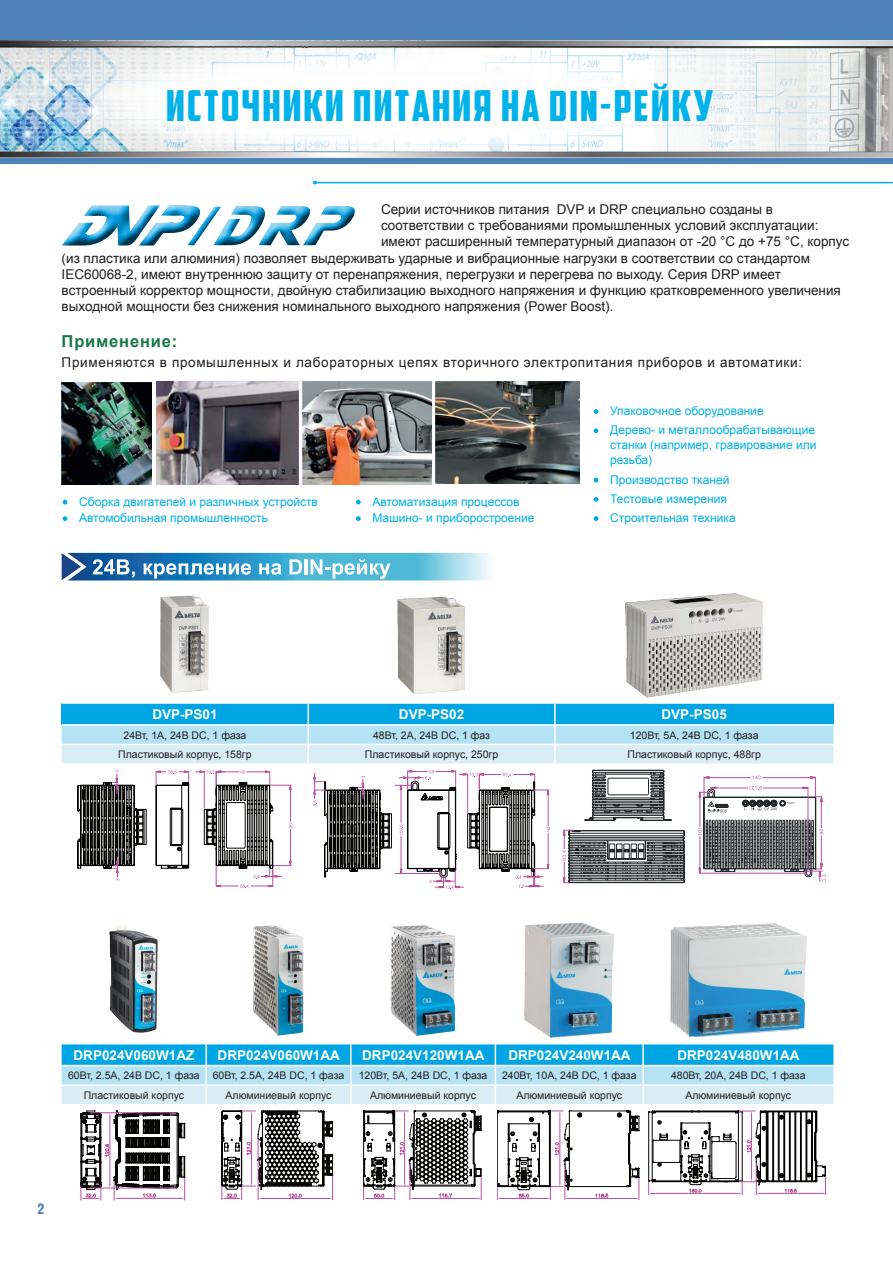
<style>
.page{position:relative;width:893px;height:1263px;background:#fff}
.page>*{position:absolute;margin:0;border:0;box-sizing:border-box;transform-origin:0 0}
.t1{font:42px "American Captain";letter-spacing:.05em;color:#00b2ea}
.t2{font:700 16.5px "Arial";letter-spacing:.05em;color:#197849}
.t3{font:15px "Hermes C";color:#4f82b7}
.t4{font:13.5px "Arial";color:#231f20}
.t5{font:700 13.5px "Arial";color:#fff}
.t6{font:13.5px "Arial";letter-spacing:.05em;color:#231f20}
.t7{font:12px/19.2px "Arial";color:#00b0e5}
.t8{font:10.5px "Arial";color:#231f20}
</style>
<div class="page">
<div style="left:0;top:0;width:893px;height:164px;background:#4f82b7"></div>
<img style="left:0;top:40px;width:893px;height:118px">
<hr style="left:315px;top:182px;width:578px;height:1px;background:#00aeef">
<img style="left:62px;top:553px;width:429px;height:27px">
<svg style="left:93px;top:559px;width:42px;height:19px"></svg>
<svg style="left:144px;top:563px;width:107px;height:15px"></svg>
<svg style="left:259px;top:563px;width:22px;height:12px"></svg>
<svg style="left:289px;top:559px;width:13px;height:15px"></svg>
<hr style="left:305px;top:559px;width:3px;height:15px;background:#fff">
<svg style="left:311px;top:559px;width:79px;height:20px"></svg>
<svg style="left:62px;top:704px;width:771px;height:59px;background:#86d2ef"></svg>
<img style="left:160px;top:595px;width:49px;height:98px">
<img style="left:397px;top:596px;width:68px;height:99px">
<img style="left:625px;top:593px;width:138px;height:104px">
<svg style="left:78px;top:770px;width:214px;height:118px"></svg>
<svg style="left:313px;top:770px;width:237px;height:119px"></svg>
<svg style="left:562px;top:770px;width:264px;height:113px"></svg>
<svg style="left:62px;top:1044px;width:771px;height:60px;background:#86d2ef"></svg>
<hr style="left:495px;top:1084px;width:148px;height:2px;background:#fff">
<hr style="left:643px;top:1084px;width:190px;height:2px;background:#fff">
<img style="left:109px;top:926px;width:49px;height:107px">
<img style="left:252px;top:925px;width:52px;height:111px">
<img style="left:389px;top:925px;width:66px;height:111px">
<img style="left:525px;top:923px;width:89px;height:115px">
<img style="left:670px;top:923px;width:136px;height:115px">
<svg style="left:81px;top:1111px;width:105px;height:89px"></svg>
<svg style="left:222px;top:1111px;width:112px;height:89px"></svg>
<svg style="left:363px;top:1111px;width:119px;height:89px"></svg>
<svg style="left:497px;top:1111px;width:143px;height:89px"></svg>
<svg style="left:648px;top:1111px;width:178px;height:83px"></svg>
<img style="left:436px;top:382px;width:143px;height:102px">
<img style="left:302px;top:382px;width:130px;height:102px">
<img style="left:157px;top:382px;width:142px;height:102px">
<img style="left:62px;top:382px;width:90px;height:102px">
<svg style="left:594px;top:409px;width:4px;height:5px"></svg>
<svg style="left:594px;top:428px;width:4px;height:5px"></svg>
<svg style="left:594px;top:478px;width:4px;height:4px"></svg>
<svg style="left:594px;top:497px;width:4px;height:5px"></svg>
<svg style="left:594px;top:516px;width:4px;height:5px"></svg>
<svg style="left:63px;top:500px;width:4px;height:4px"></svg>
<svg style="left:63px;top:516px;width:4px;height:5px"></svg>
<svg style="left:356px;top:500px;width:5px;height:4px"></svg>
<svg style="left:356px;top:516px;width:5px;height:5px"></svg>
<div style="left:60px;top:205px;width:296px;height:41px;background:#231f20;opacity:.75"></div>
<div style="left:74px;top:51px;width:637px;height:102px;background:#fff;border-radius:50%"></div>
<h1 class="t1" style="left:166px;top:80px;width:549px">ИСТОЧНИКИ ПИТАНИЯ НА DIN-РЕЙКУ</h1>
<p class="t4" style="left:381px;top:200px;width:393px">Серии источников питания DVP и DRP специально созданы в</p>
<p class="t4" style="left:381px;top:217px;width:439px">соответствии с требованиями промышленных условий эксплуатации:</p>
<p class="t4" style="left:381px;top:233px;width:470px">имеют расширенный температурный диапазон от -20 °С до +75 °С, корпус</p>
<p class="t4" style="left:62px;top:249px;width:750px">(из пластика или алюминия) позволяет выдерживать ударные и вибрационные нагрузки в соответствии со стандартом</p>
<p class="t4" style="left:62px;top:265px;width:721px">IEC60068-2, имеют внутреннюю защиту от перенапряжения, перегрузки и перегрева по выходу. Серия DRP имеет</p>
<p class="t4" style="left:62px;top:281px;width:781px">встроенный корректор мощности, двойную стабилизацию выходного напряжения и функцию кратковременного увеличения</p>
<p class="t4" style="left:62px;top:298px;width:553px">выходной мощности без снижения номинального выходного напряжения (Power Boost).</p>
<p class="t2" style="left:62px;top:330px;width:117px">Применение:</p>
<p class="t6" style="left:62px;top:353px;width:742px">Применяются в промышленных и лабораторных цепях вторичного электропитания приборов и автоматики:</p>
<p class="t7" style="left:610px;top:401px;width:206px">Упаковочное оборудование<br>Дерево- и металлообрабатывающие</p>
<p class="t7" style="left:610px;top:438px;width:208px;line-height:15px">станки (например, гравирование или резьба)</p>
<p class="t7" style="left:610px;top:470px;width:127px">Производство тканей<br>Тестовые измерения<br>Строительная техника</p>
<p class="t7" style="left:79px;top:493px;width:240px;line-height:16.5px">Сборка двигателей и различных устройств<br>Автомобильная промышленность</p>
<p class="t7" style="left:372px;top:493px;width:164px;line-height:16.5px">Автоматизация процессов<br>Машино- и приборостроение</p>
<p class="t5" style="left:152px;top:705px;width:67px">DVP-PS01</p>
<p class="t5" style="left:399px;top:705px;width:67px">DVP-PS02</p>
<p class="t5" style="left:662px;top:705px;width:67px">DVP-PS05</p>
<p class="t8" style="left:124px;top:728px;width:124px">24Вт, 1А, 24В DC, 1 фаза</p>
<p class="t8" style="left:373px;top:728px;width:119px">48Вт, 2А, 24В DC, 1 фаз</p>
<p class="t8" style="left:630px;top:728px;width:130px">120Вт, 5А, 24В DC, 1 фаза</p>
<p class="t8" style="left:118px;top:747px;width:135px">Пластиковый корпус, 158гр</p>
<p class="t8" style="left:365px;top:747px;width:135px">Пластиковый корпус, 250гр</p>
<p class="t8" style="left:627px;top:747px;width:135px">Пластиковый корпус, 488гр</p>
<p class="t5" style="left:74px;top:1046px;width:122px">DRP024V060W1AZ</p>
<p class="t5" style="left:218px;top:1046px;width:124px">DRP024V060W1AA</p>
<p class="t5" style="left:362px;top:1046px;width:124px">DRP024V120W1AA</p>
<p class="t5" style="left:508px;top:1046px;width:124px">DRP024V240W1AA</p>
<p class="t5" style="left:677px;top:1046px;width:124px">DRP024V480W1AA</p>
<p class="t8" style="left:68px;top:1068px;width:278px">60Вт, 2.5A, 24В DC, 1 фаза 60Вт, 2.5A, 24В DC, 1 фаза</p>
<p class="t8" style="left:359px;top:1068px;width:130px">120Вт, 5A, 24В DC, 1 фаза</p>
<p class="t8" style="left:502px;top:1068px;width:136px">240Вт, 10A, 24В DC, 1 фаза</p>
<p class="t8" style="left:671px;top:1068px;width:136px">480Вт, 20A, 24В DC, 1 фаза</p>
<p class="t8" style="left:84px;top:1088px;width:102px">Пластиковый корпус</p>
<p class="t8" style="left:226px;top:1088px;width:107px">Алюминиевый корпус</p>
<p class="t8" style="left:370px;top:1088px;width:107px">Алюминиевый корпус</p>
<p class="t8" style="left:516px;top:1088px;width:107px">Алюминиевый корпус</p>
<p class="t8" style="left:685px;top:1088px;width:107px">Алюминиевый корпус</p>
<p class="t3" style="left:38px;top:1201px;width:8px">2</p>
</div>
